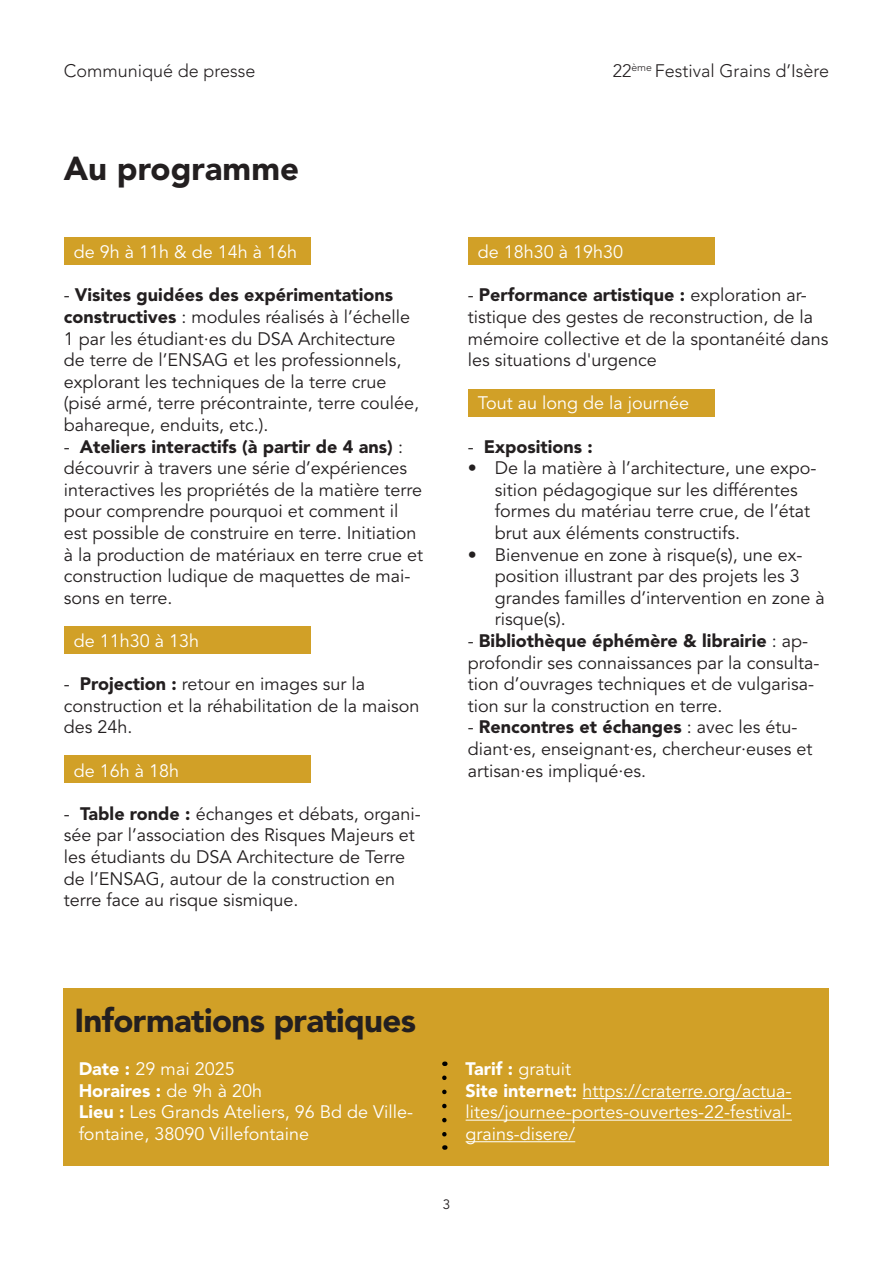
<style>
.page{position:relative;width:893px;height:1263px;background:#fff}
.page>*{position:absolute;margin:0;border:0;box-sizing:border-box;transform-origin:0 0}
.t1{font:900 33px "Avenir LT Pro";letter-spacing:-.02em;color:#231f20}
.t2{font:900 33px "Avenir LT Pro";color:#231f20}
.t3{font:18px/21.6px "Avenir LT Pro";color:#231f20}
.t4{font:18px/21.6px "Avenir LT Pro";color:#fff}
.t5{font:300 18px "Avenir LT Pro";color:#231f20}
.t6{font:900 18px "Avenir LT Pro";color:#fff}
.t7{font:900 18px "Avenir LT Pro";color:#231f20}
.t8{font:13.5px "Avenir LT Pro";color:#231f20}
.s1{font-weight:900}
.s2{font-weight:400}
</style>
<div class="page">
<div style="left:468px;top:237px;width:246px;height:28px;background:#d1a027"></div>
<div style="left:468px;top:389px;width:246px;height:28px;background:#d1a027"></div>
<div style="left:64px;top:626px;width:246px;height:28px;background:#d1a027"></div>
<div style="left:64px;top:237px;width:246px;height:28px;background:#d1a027"></div>
<div style="left:64px;top:755px;width:246px;height:27px;background:#d1a027"></div>
<div style="left:64px;top:988px;width:765px;height:177px;background:#d1a027"></div>
<hr style="left:583px;top:1098px;width:208px;height:1px;background:#fff">
<hr style="left:466px;top:1120px;width:326px;height:1px;background:#fff">
<hr style="left:466px;top:1141px;width:109px;height:1px;background:#fff">
<svg style="left:442px;top:1078px;width:5px;height:72px"></svg>
<p class="t5" style="left:64px;top:61px;width:193px">Communiqué de presse</p>
<p class="t5" style="left:613px;top:61px;width:218px">22<sup>ème</sup> Festival Grains d’Isère</p>
<p class="t2" style="left:64px;top:149px;width:237px">Au programme</p>
<p class="t4" style="left:74px;top:242px;width:225px">de 9h à 11h &amp; de 14h à 16h</p>
<p class="t3" style="left:64px;top:285px;width:357px">- <span class="s1">Visites guidées des expérimentations constructives</span> : modules réalisés à l’échelle 1 par les étudiant·es du DSA Architecture de terre de l’ENSAG et les professionnels, explorant les techniques de la terre crue (pisé armé, terre précontrainte, terre coulée, bahareque, enduits, etc.).</p>
<p class="t3" style="left:64px;top:436px;width:361px">- <span class="s1">Ateliers interactifs (à partir de 4 ans)</span> : découvrir à travers une série d’expériences interactives les propriétés de la matière terre pour comprendre pourquoi et comment il est possible de construire en terre. Initiation à la production de matériaux en terre crue et construction ludique de maquettes de mai&shy;sons en terre.</p>
<p class="t4" style="left:74px;top:630px;width:127px">de 11h30 à 13h</p>
<p class="t3" style="left:64px;top:674px;width:357px">- <span class="s1">Projection :</span> retour en images sur la construction et la réhabilitation de la maison des 24h.</p>
<p class="t4" style="left:74px;top:760px;width:107px">de 16h à 18h</p>
<p class="t3" style="left:64px;top:803px;width:358px">- <span class="s1">Table ronde :</span> échanges et débats, organi&shy;sée par l’association des Risques Majeurs et les étudiants du DSA Architecture de Terre de l’ENSAG, autour de la construction en terre face au risque sismique.</p>
<p class="t4" style="left:478px;top:242px;width:147px">de 18h30 à 19h30</p>
<p class="t3" style="left:468px;top:285px;width:362px">- <span class="s1">Performance artistique :</span> exploration ar&shy;tistique des gestes de reconstruction, de la mémoire collective et de la spontanéité dans les situations d'urgence</p>
<p class="t4" style="left:478px;top:393px;width:213px">Tout au long de la journée</p>
<p class="t7" style="left:468px;top:435px;width:126px"><span class="s2">-</span> Expositions :</p>
<p class="t3" style="left:495px;top:458px;width:323px;text-indent:-27px">• De la matière à l’architecture, une expo&shy;sition pédagogique sur les différentes formes du matériau terre crue, de l’état brut aux éléments constructifs.</p>
<p class="t3" style="left:495px;top:544px;width:332px;text-indent:-27px">• Bienvenue en zone à risque(s), une ex&shy;position illustrant par des projets les 3 grandes familles d’intervention en zone à risque(s).</p>
<p class="t3" style="left:468px;top:630px;width:353px">- <span class="s1">Bibliothèque éphémère &amp; librairie</span> : ap&shy;profondir ses connaissances par la consulta&shy;tion d’ouvrages techniques et de vulgarisa&shy;tion sur la construction en terre.</p>
<p class="t3" style="left:468px;top:717px;width:346px">- <span class="s1">Rencontres et échanges</span> : avec les étu&shy;diant·es, enseignant·es, chercheur·euses et artisan·es impliqué·es.</p>
<p class="t1" style="left:74px;top:1001px;width:343px">Informations pratiques</p>
<p class="t4" style="left:79px;top:1058px;width:158px"><span class="s1">Date :</span> 29 mai 2025</p>
<p class="t6" style="left:79px;top:1079px;width:185px">Horaires : <span class="s2">de 9h à 20h</span></p>
<p class="t4" style="left:79px;top:1102px;width:336px"><span class="s1">Lieu :</span> Les Grands Ateliers, 96 Bd de Ville&shy;fontaine, 38090 Villefontaine</p>
<p class="t4" style="left:466px;top:1058px;width:107px"><span class="s1">Tarif :</span> gratuit</p>
<p class="t4" style="left:466px;top:1080px;width:328px;text-align:justify"><span class="s1">Site internet:</span> https://craterre.org/actua&shy;lites/journee-portes-ouvertes-22-festival&shy;grains-disere/</p>
<p class="t8" style="left:443px;top:1197px;width:9px">3</p>
</div>
